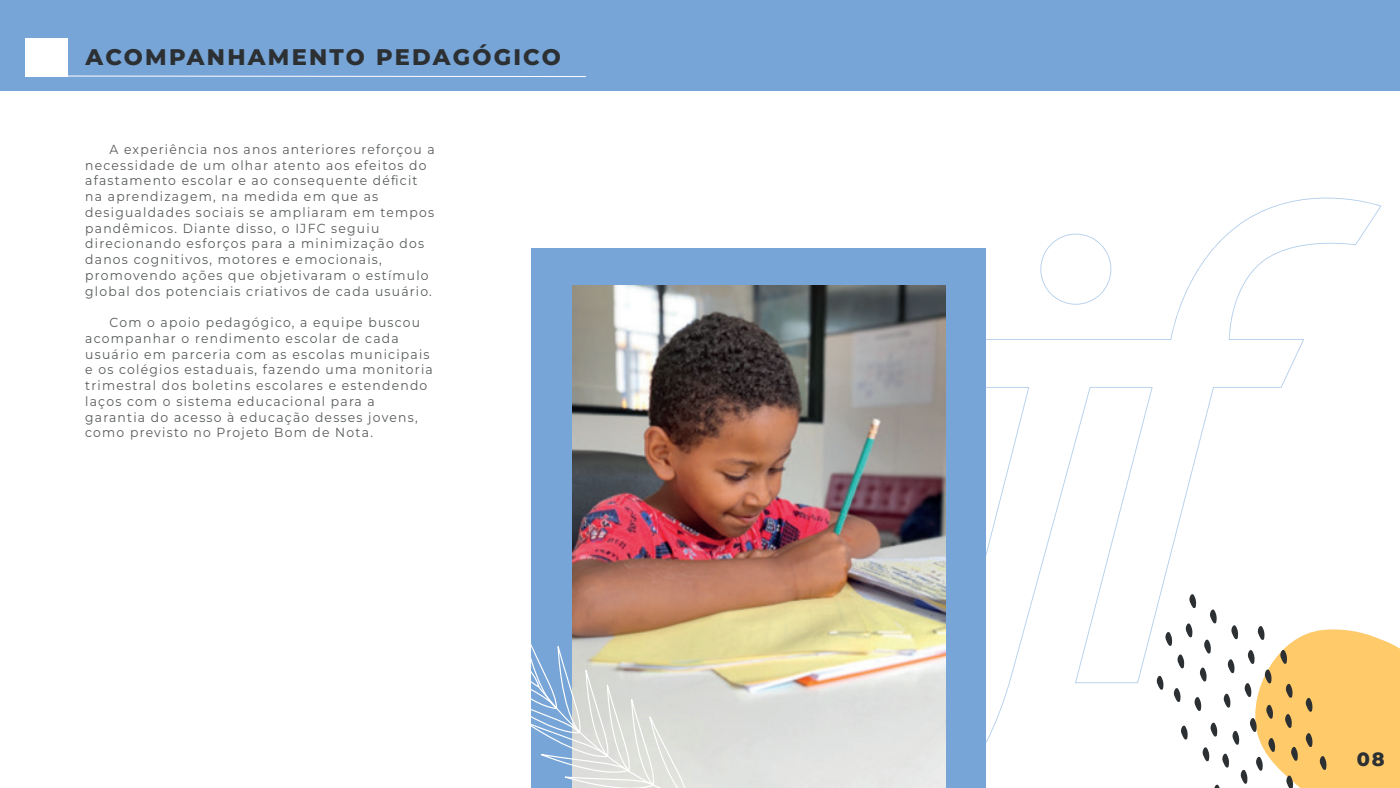
<style>
.page{position:relative;width:1400px;height:788px;background:#fff}
.page>*{position:absolute;margin:0;border:0;box-sizing:border-box;transform-origin:0 0}
.t1{font:800 22.57px "Montserrat";letter-spacing:.1em;color:#2c3033}
.t2{font:800 19.25px "Montserrat";color:#2c3033}
.t3{font:13.12px/15.8px "Montserrat";letter-spacing:.1em;color:#575a5b;scale:.94 1}
</style>
<div class="page">
<svg style="left:986px;top:197px;width:396px;height:546px"></svg>
<svg style="left:1040px;top:234px;width:71px;height:70px"></svg>
<svg style="left:1156px;top:594px;width:244px;height:194px"></svg>
<div style="left:0;top:0;width:1400px;height:91px;background:#77a5d7"></div>
<div style="left:532px;top:248px;width:454px;height:540px;background:#77a5d7"></div>
<div style="left:26px;top:38px;width:42px;height:38px;background:#fff"></div>
<svg style="left:52px;top:75px;width:534px;height:2px"></svg>
<img style="left:573px;top:285px;width:372px;height:503px">
<svg style="left:531px;top:616px;width:193px;height:172px"></svg>
<h1 class="t1" style="left:86px;top:41px;width:477px">ACOMPANHAMENTO PEDAGÓGICO</h1>
<p class="t3" style="left:85px;top:141px;width:373px;text-indent:24px">A experiência nos anos anteriores reforçou a necessidade de um olhar atento aos efeitos do afastamento escolar e ao consequente déficit na aprendizagem, na medida em que as desigualdades sociais se ampliaram em tempos pandêmicos. Diante disso, o IJFC seguiu direcionando esforços para a minimização dos danos cognitivos, motores e emocionais, promovendo ações que objetivaram o estímulo global dos potenciais criativos de cada usuário.</p>
<p class="t3" style="left:85px;top:314px;width:371px;text-indent:24px">Com o apoio pedagógico, a equipe buscou acompanhar o rendimento escolar de cada usuário em parceria com as escolas municipais e os colégios estaduais, fazendo uma monitoria trimestral dos boletins escolares e estendendo laços com o sistema educacional para a garantia do acesso à educação desses jovens, como previsto no Projeto Bom de Nota.</p>
<h2 class="t2" style="left:1357px;top:746px;width:29px">08</h2>
</div>
